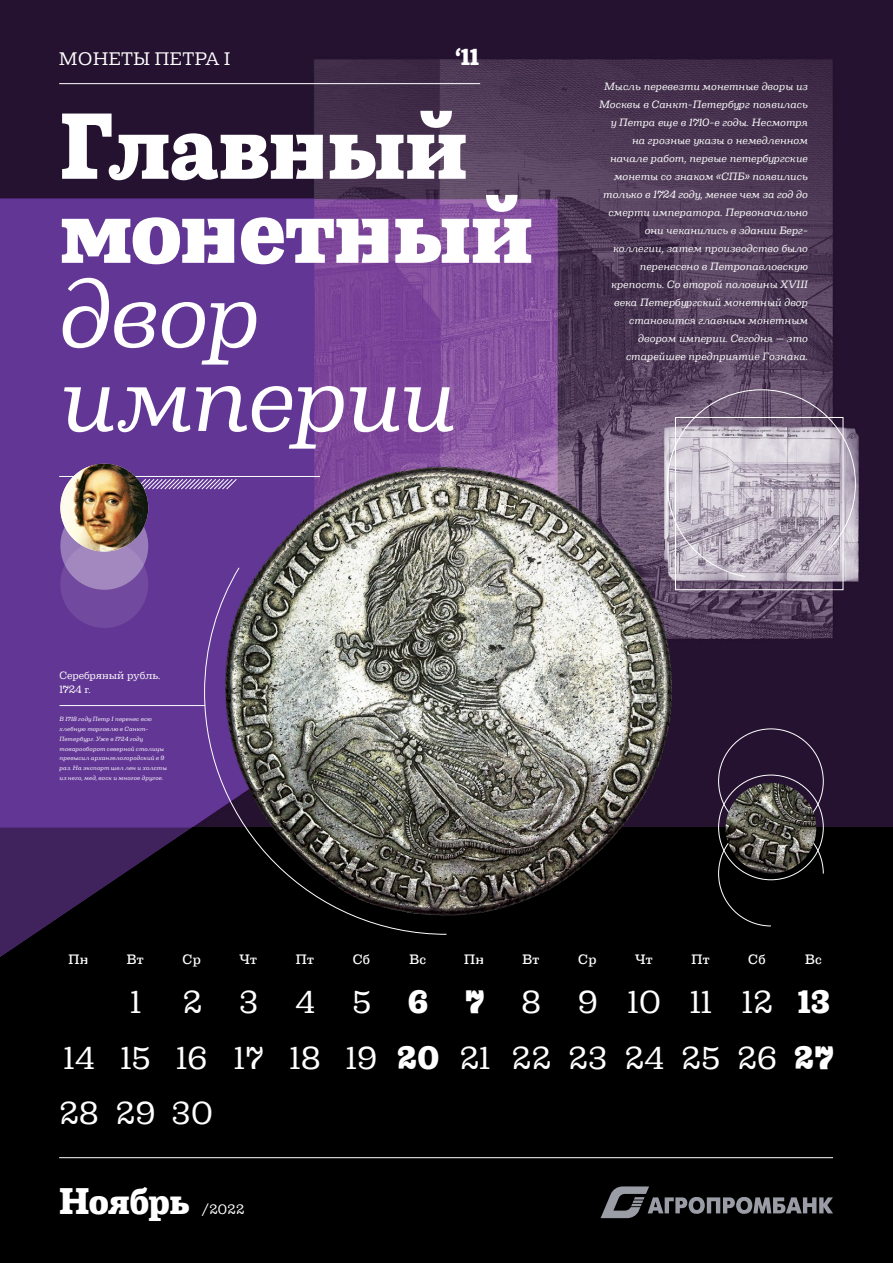
<style>
.page{position:relative;width:893px;height:1263px;background:#fff}
.page>*{position:absolute;margin:0;border:0;box-sizing:border-box;transform-origin:0 0}
.t1{font:800 92.25px/84.1px "Capital Serif";letter-spacing:-.015em;color:#fff}
.t2{font:italic 92.25px/84.1px "Capital Serif";letter-spacing:-.015em;color:#fff}
.t3{font:800 36px "Capital Serif";letter-spacing:-.015em;color:#fff}
.t4{font:31.5px/56px "Capital Serif";letter-spacing:.025em;color:#fff}
.t5{font:800 31.5px/56px "Capital Serif";color:#fff;text-align:center}
.t6{font:800 22.5px "Capital Serif";color:#fff}
.t7{font:18px "Capital Serif";letter-spacing:.04em;color:#fff}
.t8{font:500 13.5px "Capital Serif";letter-spacing:.025em;color:#fff}
.t9{font:13.5px "Capital Serif";color:#fff}
.t10{font:italic 10.5px/18px "Capital Serif";letter-spacing:.01em;color:#fff;text-align:right}
.t11{font:10.5px/13.5px "Capital Serif";color:#fff}
.t12{font:italic 6px/9.8px "Capital Serif";letter-spacing:.025em;color:#fff}
</style>
<div class="page">
<img style="left:0;top:0;width:893px;height:827px">
<div style="left:0;top:827px;width:893px;height:436px;background:#000"></div>
<svg style="left:0;top:198px;width:472px;height:630px;fill:#623695"></svg>
<svg style="left:0;top:827px;width:191px;height:130px"></svg>
<img style="left:223px;top:464px;width:450px;height:452px">
<hr style="left:60px;top:705px;width:145px;height:1px;background:#fff">
<svg style="left:204px;top:567px;width:243px;height:368px"></svg>
<svg style="left:718px;top:821px;width:106px;height:105px"></svg>
<img style="left:726px;top:783px;width:90px;height:90px;border-radius:45px">
<svg style="left:667px;top:389px;width:189px;height:188px"></svg>
<div style="left:675px;top:417px;width:168px;height:173px;border:1px solid #fff"></div>
<svg style="left:138px;top:479px;width:99px;height:11px"></svg>
<hr style="left:59px;top:83px;width:421px;height:1px;background:#fff">
<hr style="left:59px;top:476px;width:261px;height:1px;background:#fff">
<svg style="left:60px;top:502px;width:88px;height:88px"></svg>
<svg style="left:60px;top:540px;width:88px;height:88px;fill:#71499f"></svg>
<img style="left:60px;top:464px;width:88px;height:87px;border-radius:44px">
<hr style="left:59px;top:1157px;width:774px;height:1px;background:#fff">
<svg style="left:601px;top:1186px;width:232px;height:32px"></svg>
<h3 class="t7" style="left:59px;top:46px;width:172px">МОНЕТЫ ПЕТРА I</h3>
<h3 class="t6" style="left:455px;top:42px;width:25px">‘11</h3>
<h1 class="t1" style="left:60px;top:104px;width:475px">Главный монетный</h1>
<h1 class="t2" style="left:60px;top:272px;width:398px">двор империи</h1>
<p class="t10" style="left:599px;top:77px;width:210px">Мысль перевезти монетные дворы из Москвы в Санкт-Петербург появилась у Петра еще в 1710-е годы. Несмотря на грозные указы о немедленном начале работ, первые петербургские монеты со знаком «СПБ» появились только в 1724 году, менее чем за год до смерти императора. Первоначально они чеканились в здании Берг&shy;коллегии, затем производство было перенесено в Петропавловскую крепость. Со второй половины XVIII века Петербургский монетный двор становится главным монетным двором империи. Сегодня — это старейшее предприятие Гознака.</p>
<p class="t11" style="left:60px;top:669px;width:102px">Серебряный рубль.<br>1724 г.</p>
<p class="t12" style="left:60px;top:714px;width:109px">В 1718 году Петр I перенес всю хлебную торговлю в Санкт-<br>Петербург. Уже в 1724 году товарооборот северной столицы превысил архангелогородский в 9 раз. На экспорт шел лен и холсты из него, мед, воск и многое другое.</p>
<p class="t8" style="left:69px;top:950px;width:22px">Пн</p>
<p class="t8" style="left:127px;top:950px;width:18px">Вт</p>
<p class="t8" style="left:183px;top:950px;width:20px">Ср</p>
<p class="t8" style="left:239px;top:950px;width:19px">Чт</p>
<p class="t8" style="left:296px;top:950px;width:20px">Пт</p>
<p class="t8" style="left:353px;top:950px;width:19px">Сб</p>
<p class="t8" style="left:409px;top:950px;width:18px">Вс</p>
<p class="t8" style="left:464px;top:950px;width:22px">Пн</p>
<p class="t8" style="left:522px;top:950px;width:18px">Вт</p>
<p class="t8" style="left:578px;top:950px;width:20px">Ср</p>
<p class="t8" style="left:635px;top:950px;width:19px">Чт</p>
<p class="t8" style="left:691px;top:950px;width:20px">Пт</p>
<p class="t8" style="left:748px;top:950px;width:19px">Сб</p>
<p class="t8" style="left:805px;top:950px;width:18px">Вс</p>
<h3 class="t4" style="left:60px;top:1030px;width:41px;line-height:54.9px">14<br>28</h3>
<h3 class="t4" style="left:116px;top:974px;width:41px;line-height:55.3px;text-align:center">1<br>15<br>29</h3>
<h3 class="t4" style="left:171px;top:974px;width:43px;line-height:55.3px;text-align:center">2<br>16<br>30</h3>
<h3 class="t4" style="left:234px;top:974px;width:30px">3<br>17</h3>
<h3 class="t4" style="left:290px;top:974px;width:32px">4<br>18</h3>
<h3 class="t4" style="left:346px;top:974px;width:33px">5<br>19</h3>
<h3 class="t5" style="left:397px;top:974px;width:43px">6<br>20</h3>
<h3 class="t5" style="left:465px;top:974px;width:21px">7</h3>
<h3 class="t4" style="left:460px;top:1030px;width:32px">21</h3>
<h3 class="t4" style="left:512px;top:974px;width:40px;text-align:center">8<br>22</h3>
<h3 class="t4" style="left:568px;top:974px;width:40px">9<br>23</h3>
<h3 class="t4" style="left:628px;top:974px;width:94px;text-align:right">10 11<br>25</h3>
<h3 class="t4" style="left:737px;top:974px;width:42px">12<br>26</h3>
<h3 class="t5" style="left:798px;top:974px;width:33px">13</h3>
<h3 class="t4" style="left:625px;top:1030px;width:41px">24</h3>
<h3 class="t5" style="left:794px;top:1030px;width:41px">27</h3>
<h2 class="t3" style="left:59px;top:1176px;width:132px">Ноябрь</h2>
<p class="t9" style="left:201px;top:1200px;width:45px">/2022</p>
</div>
